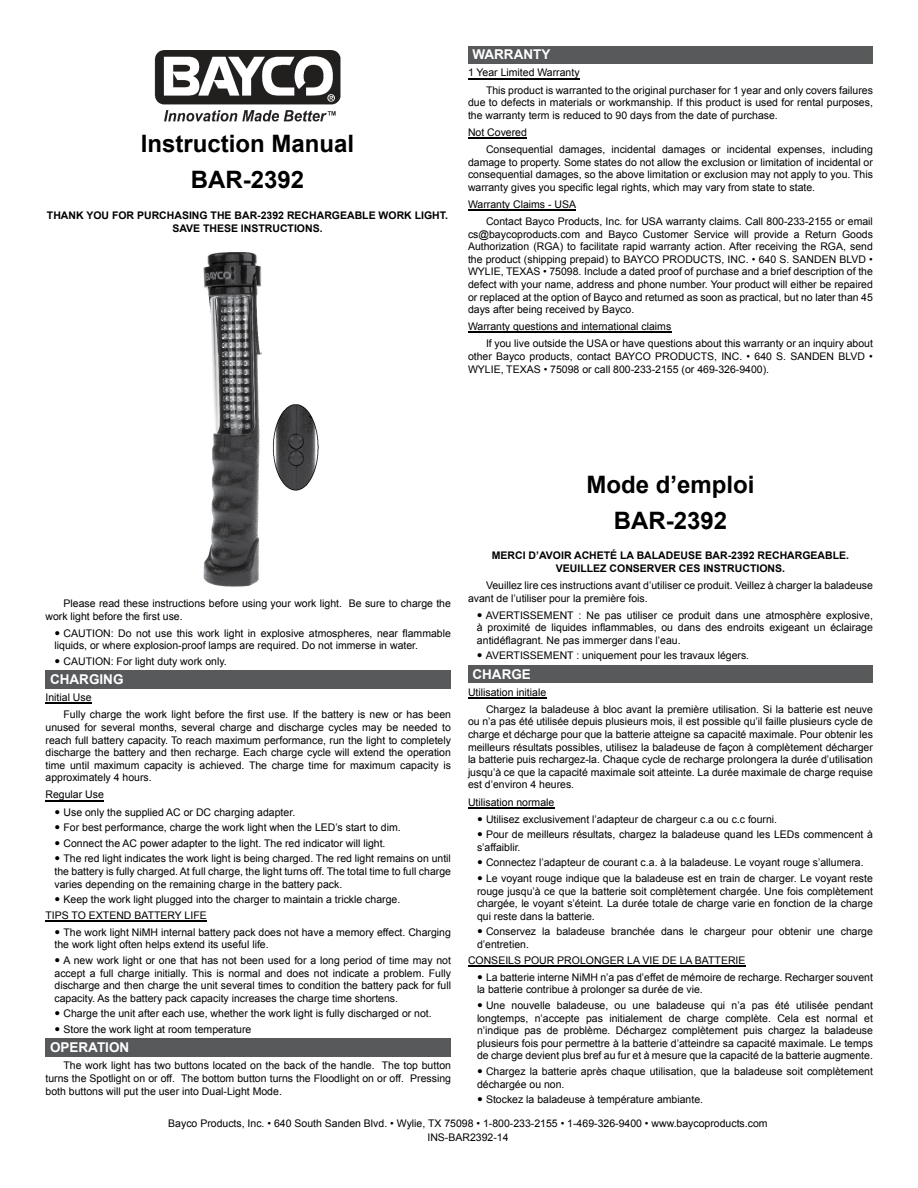
<style>
.page{position:relative;width:918px;height:1188px;background:#fff}
.page>*{position:absolute;margin:0;border:0;box-sizing:border-box;transform-origin:0 0}
.t1{font:700 24px/36px "Arial";color:#000;text-align:center}
.t2{font:700 13.5px "Arial";color:#fff}
.t3{font:10.5px/12.6px "Arial";color:#000}
.t4{font:700 10.5px/12.6px "Arial";color:#000;text-align:center}
</style>
<div class="page">
<div style="left:46px;top:671px;width:405px;height:13px;background:#58595b"></div>
<div style="left:46px;top:683px;width:405px;height:6px;background:#58595b"></div>
<hr style="left:46px;top:703px;width:46px;height:1px;background:#000">
<hr style="left:46px;top:800px;width:58px;height:1px;background:#000">
<hr style="left:46px;top:920px;width:161px;height:2px;background:#000">
<div style="left:46px;top:1039px;width:405px;height:13px;background:#58595b"></div>
<div style="left:46px;top:1051px;width:405px;height:6px;background:#58595b"></div>
<img style="left:154px;top:50px;width:187px;height:72px">
<div style="left:468px;top:46px;width:405px;height:13px;background:#58595b"></div>
<div style="left:468px;top:58px;width:405px;height:6px;background:#58595b"></div>
<hr style="left:468px;top:78px;width:112px;height:1px;background:#000">
<hr style="left:468px;top:137px;width:59px;height:2px;background:#000">
<hr style="left:468px;top:209px;width:108px;height:2px;background:#000">
<hr style="left:468px;top:332px;width:203px;height:1px;background:#000">
<div style="left:468px;top:665px;width:405px;height:14px;background:#58595b"></div>
<div style="left:468px;top:677px;width:405px;height:6px;background:#58595b"></div>
<hr style="left:468px;top:697px;width:78px;height:2px;background:#000">
<hr style="left:468px;top:807px;width:86px;height:2px;background:#000">
<hr style="left:468px;top:965px;width:278px;height:2px;background:#000">
<img style="left:203px;top:252px;width:116px;height:335px">
<h1 class="t1" style="left:141px;top:128px;width:215px">Instruction Manual<br>BAR-2392</h1>
<p class="t4" style="left:47px;top:210px;width:403px">THANK YOU FOR PURCHASING THE BAR-2392 RECHARGEABLE WORK LIGHT.<br>SAVE THESE INSTRUCTIONS.</p>
<p class="t2" style="left:473px;top:49px;width:79px">WARRANTY</p>
<p class="t3" style="left:486px;top:65px;width:388px;line-height:17.1px;text-indent:-18px">1 Year Limited Warranty<br>This product is warranted to the original purchaser for 1 year and only covers failures</p>
<p class="t3" style="left:468px;top:97px;width:406px">due to defects in materials or workmanship. If this product is used for rental purposes, the warranty term is reduced to 90 days from the date of purchase.</p>
<p class="t3" style="left:486px;top:125px;width:388px;line-height:17.1px;text-indent:-18px">Not Covered<br>Consequential damages, incidental damages or incidental expenses, including</p>
<p class="t3" style="left:468px;top:157px;width:406px;text-align:justify">damage to property. Some states do not allow the exclusion or limitation of incidental or consequential damages, so the above limitation or exclusion may not apply to you. This warranty gives you specific legal rights, which may vary from state to state.</p>
<p class="t3" style="left:486px;top:197px;width:388px;line-height:17.1px;text-indent:-18px">Warranty Claims - USA<br>Contact Bayco Products, Inc. for USA warranty claims. Call 800-233-2155 or email</p>
<p class="t3" style="left:468px;top:229px;width:406px;text-align:justify">cs@baycoproducts.com and Bayco Customer Service will provide a Return Goods Authorization (RGA) to facilitate rapid warranty action. After receiving the RGA, send the product (shipping prepaid) to BAYCO PRODUCTS, INC. • 640 S. SANDEN BLVD • WYLIE, TEXAS • 75098. Include a dated proof of purchase and a brief description of the defect with your name, address and phone number. Your product will either be repaired or replaced at the option of Bayco and returned as soon as practical, but no later than 45 days after being received by Bayco.</p>
<p class="t3" style="left:486px;top:319px;width:388px;line-height:17.1px;text-indent:-18px">Warranty questions and international claims<br>If you live outside the USA or have questions about this warranty or an inquiry about</p>
<p class="t3" style="left:468px;top:351px;width:406px">other Bayco products, contact BAYCO PRODUCTS, INC. • 640 S. SANDEN BLVD •<br>WYLIE, TEXAS • 75098 or call 800-233-2155 (or 469-326-9400).</p>
<h1 class="t1" style="left:587px;top:468px;width:170px">Mode d’emploi<br>BAR-2392</h1>
<p class="t4" style="left:492px;top:550px;width:359px">MERCI D’AVOIR ACHETÉ LA BALADEUSE BAR-2392 RECHARGEABLE.<br>VEUILLEZ CONSERVER CES INSTRUCTIONS.</p>
<p class="t3" style="left:468px;top:580px;width:406px;text-indent:18px">Veuillez lire ces instructions avant d’utiliser ce produit. Veillez à charger la baladeuse avant de l’utiliser pour la première fois.</p>
<p class="t3" style="left:477px;top:610px;width:397px;text-align:justify;text-indent:9px">AVERTISSEMENT : Ne pas utiliser ce produit dans une atmosphère explosive, à proximité de liquides inflammables, ou dans des endroits exigeant un éclairage antidéflagrant. Ne pas immerger dans l’eau.</p>
<p class="t3" style="left:486px;top:650px;width:265px">AVERTISSEMENT : uniquement pour les travaux légers.</p>
<p class="t2" style="left:473px;top:669px;width:60px">CHARGE</p>
<p class="t3" style="left:486px;top:684px;width:388px;line-height:17.1px;text-indent:-18px">Utilisation initiale<br>Chargez la baladeuse à bloc avant la première utilisation. Si la batterie est neuve</p>
<p class="t3" style="left:468px;top:716px;width:406px;text-align:justify">ou n’a pas été utilisée depuis plusieurs mois, il est possible qu’il faille plusieurs cycle de charge et décharge pour que la batterie atteigne sa capacité maximale. Pour obtenir les meilleurs résultats possibles, utilisez la baladeuse de façon à complètement décharger la batterie puis rechargez-la. Chaque cycle de recharge prolongera la durée d’utilisation jusqu’à ce que la capacité maximale soit atteinte. La durée maximale de charge requise est d’environ 4 heures.</p>
<p class="t3" style="left:486px;top:794px;width:293px;line-height:17.1px;text-indent:-18px">Utilisation normale<br>Utilisez exclusivement l’adapteur de chargeur c.a ou c.c fourni.</p>
<p class="t3" style="left:477px;top:829px;width:397px;text-indent:9px">Pour de meilleurs résultats, chargez la baladeuse quand les LEDs commencent à s’affaiblir.</p>
<p class="t3" style="left:486px;top:856px;width:388px;line-height:15.6px">Connectez l’adapteur de courant c.a. à la baladeuse. Le voyant rouge s’allumera.<br>Le voyant rouge indique que la baladeuse est en train de charger. Le voyant reste</p>
<p class="t3" style="left:477px;top:886px;width:397px;text-align:justify">rouge jusqu’à ce que la batterie soit complètement chargée. Une fois complètement chargée, le voyant s’éteint. La durée totale de charge varie en fonction de la charge qui reste dans la batterie.</p>
<p class="t3" style="left:477px;top:926px;width:397px;text-indent:9px">Conservez la baladeuse branchée dans le chargeur pour obtenir une charge d’entretien.</p>
<p class="t3" style="left:486px;top:952px;width:388px;line-height:17.1px;text-indent:-18px">CONSEILS POUR PROLONGER LA VIE DE LA BATTERIE<br>La batterie interne NiMH n’a pas d’effet de mémoire de recharge. Recharger souvent</p>
<p class="t3" style="left:486px;top:983px;width:388px;line-height:15.6px;text-indent:-9px">la batterie contribue à prolonger sa durée de vie.<br>Une nouvelle baladeuse, ou une baladeuse qui n’a pas été utilisée pendant</p>
<p class="t3" style="left:477px;top:1013px;width:397px;text-align:justify">longtemps, n’accepte pas initialement de charge complète. Cela est normal et n’indique pas de problème. Déchargez complètement puis chargez la baladeuse plusieurs fois pour permettre à la batterie d’atteindre sa capacité maximale. Le temps de charge devient plus bref au fur et à mesure que la capacité de la batterie augmente.</p>
<p class="t3" style="left:477px;top:1066px;width:397px;text-indent:9px">Chargez la batterie après chaque utilisation, que la baladeuse soit complètement déchargée ou non.</p>
<p class="t3" style="left:486px;top:1094px;width:219px">Stockez la baladeuse à température ambiante.</p>
<p class="t3" style="left:46px;top:598px;width:407px;text-indent:18px">Please read these instructions before using your work light. Be sure to charge the work light before the first use.</p>
<p class="t3" style="left:55px;top:628px;width:398px;text-indent:9px">CAUTION: Do not use this work light in explosive atmospheres, near flammable liquids, or where explosion-proof lamps are required. Do not immerse in water.</p>
<p class="t3" style="left:64px;top:656px;width:165px">CAUTION: For light duty work only.</p>
<p class="t2" style="left:50px;top:674px;width:75px">CHARGING</p>
<p class="t3" style="left:64px;top:690px;width:389px;line-height:17.1px;text-indent:-18px">Initial Use<br>Fully charge the work light before the first use. If the battery is new or has been</p>
<p class="t3" style="left:46px;top:722px;width:407px;text-align:justify">unused for several months, several charge and discharge cycles may be needed to reach full battery capacity. To reach maximum performance, run the light to completely discharge the battery and then recharge. Each charge cycle will extend the operation time until maximum capacity is achieved. The charge time for maximum capacity is approximately 4 hours.</p>
<p class="t3" style="left:64px;top:787px;width:233px;line-height:17.1px;text-indent:-18px">Regular Use<br>Use only the supplied AC or DC charging adapter.</p>
<p class="t3" style="left:64px;top:821px;width:389px;line-height:15.6px">For best performance, charge the work light when the LED’s start to dim.<br>Connect the AC power adapter to the light. The red indicator will light.<br>The red light indicates the work light is being charged. The red light remains on until</p>
<p class="t3" style="left:55px;top:866px;width:398px">the battery is fully charged. At full charge, the light turns off. The total time to full charge varies depending on the remaining charge in the battery pack.</p>
<p class="t3" style="left:46px;top:893px;width:356px;line-height:15.6px;text-indent:18px">Keep the work light plugged into the charger to maintain a trickle charge.<br>TIPS TO EXTEND BATTERY LIFE</p>
<p class="t3" style="left:55px;top:927px;width:398px;text-indent:9px">The work light NiMH internal battery pack does not have a memory effect. Charging the work light often helps extend its useful life.</p>
<p class="t3" style="left:55px;top:955px;width:398px;text-align:justify;text-indent:9px">A new work light or one that has not been used for a long period of time may not accept a full charge initially. This is normal and does not indicate a problem. Fully discharge and then charge the unit several times to condition the battery pack for full capacity. As the battery pack capacity increases the charge time shortens.</p>
<p class="t3" style="left:64px;top:1007px;width:370px;line-height:15.6px">Charge the unit after each use, whether the work light is fully discharged or not.<br>Store the work light at room temperature</p>
<p class="t2" style="left:50px;top:1042px;width:81px">OPERATION</p>
<p class="t3" style="left:46px;top:1060px;width:407px;text-align:justify;text-indent:18px">The work light has two buttons located on the back of the handle. The top button turns the Spotlight on or off. The bottom button turns the Floodlight on or off. Pressing both buttons will put the user into Dual-Light Mode.</p>
<p class="t3" style="left:168px;top:1118px;width:601px;line-height:13.5px;text-align:center">Bayco Products, Inc. • 640 South Sanden Blvd. • Wylie, TX 75098 • 1-800-233-2155 • 1-469-326-9400 • www.baycoproducts.com<br>INS-BAR2392-14</p>
</div>
